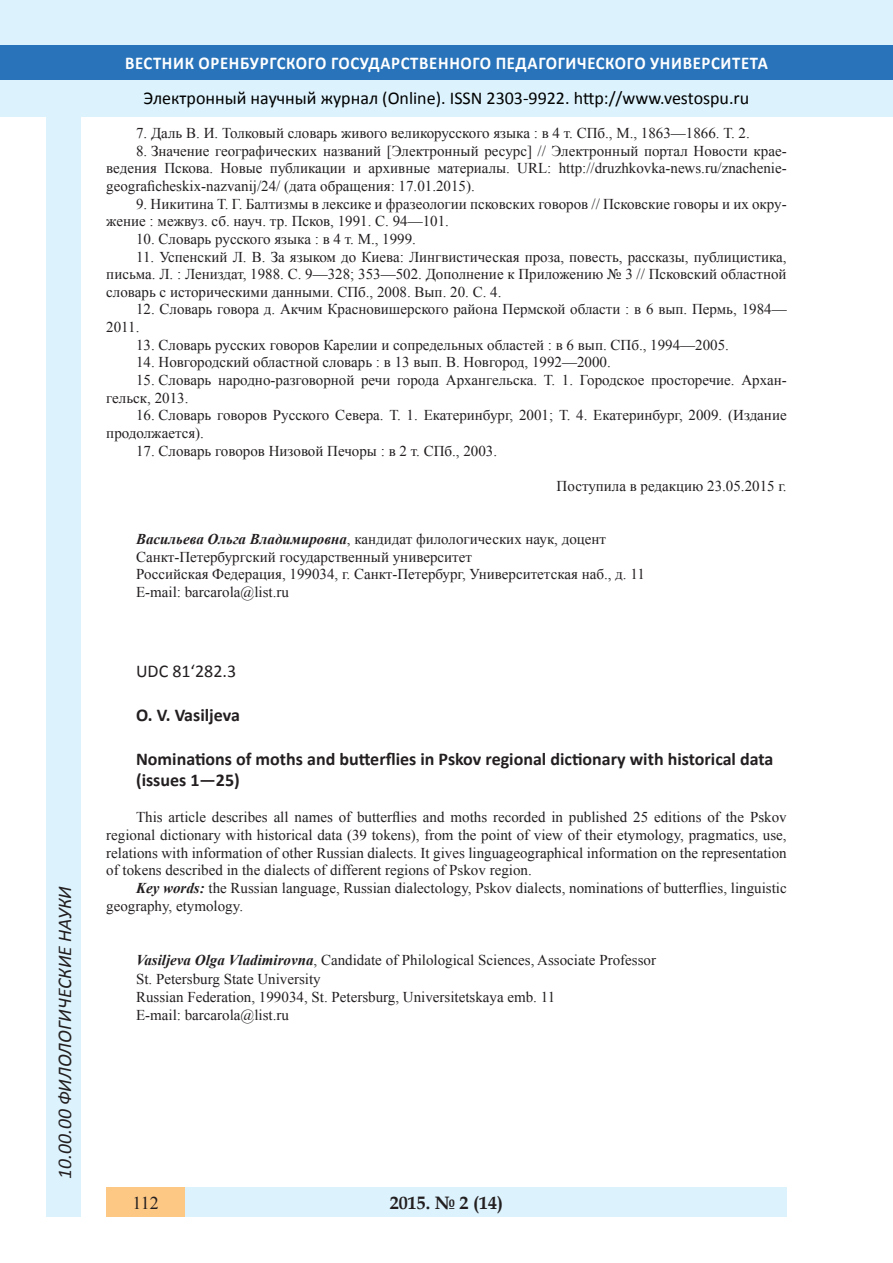
<style>
.page{position:relative;width:893px;height:1263px;background:#fff}
.page>*{position:absolute;margin:0;border:0;box-sizing:border-box;transform-origin:0 0}
.t1{font:italic 19.5px "Calibri";color:#231f20}
.Заголовок_2{font:700 18px/21.9px "Calibri";color:#231f20}
.t2{font:18px "Calibri";color:#000}
.t3{font:700 18px "Calibri";letter-spacing:.04em;color:#fff;scale:.93 1}
.t4{font:700 18px "Book Antiqua";color:#231f20}
.Заголовок_2-2{font:18px "Calibri";color:#231f20}
.t5{font:18px "Times New Roman";color:#231f20}
.литература{font:15px/17.7px "Times New Roman";color:#231f20}
.s1{font-weight:700;font-style:italic}
</style>
<div class="page">
<div style="left:0;top:0;width:893px;height:116px;background:#dcf2fc"></div>
<div style="left:0;top:45px;width:893px;height:34px;background:#2873ba"></div>
<div style="left:106px;top:1188px;width:681px;height:29px;background:#dcf2fc"></div>
<div style="left:106px;top:1188px;width:79px;height:29px;background:#fdc784"></div>
<div style="left:47px;top:116px;width:34px;height:1101px;background:#dcf2fc"></div>
<h1 class="t1" style="left:51px;top:1179px;width:294px;rotate:-90deg">10.00.00 ФИЛОЛОГИЧЕСКИЕ НАУКИ</h1>
<h1 class="t1" style="left:51px;top:1105px;width:206px;rotate:-90deg">БИОЛОГИЧЕСКИЕ НАУКИ</h1>
<h1 class="t1" style="left:51px;top:1179px;width:21px;rotate:-90deg">03</h1>
<p class="t3" style="left:125px;top:50px;width:693px">ВЕСТНИК ОРЕНБУРГСКОГО ГОСУДАРСТВЕННОГО ПЕДАГОГИЧЕСКОГО УНИВЕРСИТЕТА</p>
<p class="t2" style="left:144px;top:85px;width:607px">Электронный научный журнал (Online). ISSN 2303-9922. http://www.vestospu.ru</p>
<p class="t2" style="left:583px;top:85px;width:13px">t</p>
<p class="литература" style="left:136px;top:124px;width:615px">7. Даль В. И. Толковый словарь живого великорусского языка : в 4 т. СПб., М., 1863—1866. Т. 2.</p>
<p class="литература" style="left:106px;top:141px;width:682px;text-align:justify;text-indent:30px">8. Значение географических названий [Электронный ресурс] // Электронный портал Новости крае&shy;ведения Пскова. Новые публикации и архивные материалы. URL: http://druzhkovka-news.ru/znachenie&shy;geograficheskix-nazvanij/24/ (дата обращения: 17.01.2015).</p>
<p class="литература" style="left:106px;top:194px;width:682px;text-indent:30px">9. Никитина Т. Г. Балтизмы в лексике и фразеологии псковских говоров // Псковские говоры и их окру&shy;жение : межвуз. сб. науч. тр. Псков, 1991. С. 94—101.</p>
<p class="литература" style="left:136px;top:230px;width:281px">10. Словарь русского языка : в 4 т. М., 1999.</p>
<p class="литература" style="left:106px;top:247px;width:682px;text-align:justify;text-indent:30px">11. Успенский Л. В. За языком до Киева: Лингвистическая проза, повесть, рассказы, публицистика, письма. Л. : Лениздат, 1988. С. 9—328; 353—502. Дополнение к Приложению № 3 // Псковский областной словарь с историческими данными. СПб., 2008. Вып. 20. С. 4.</p>
<p class="литература" style="left:106px;top:300px;width:682px;text-indent:30px">12. Словарь говора д. Акчим Красновишерского района Пермской области : в 6 вып. Пермь, 1984—<br>2011.</p>
<p class="литература" style="left:136px;top:335px;width:594px">13. Словарь русских говоров Карелии и сопредельных областей : в 6 вып. СПб., 1994—2005.</p>
<p class="литература" style="left:136px;top:353px;width:476px">14. Новгородский областной словарь : в 13 вып. В. Новгород, 1992—2000.</p>
<p class="литература" style="left:106px;top:371px;width:682px;text-indent:30px">15. Словарь народно-разговорной речи города Архангельска. Т. 1. Городское просторечие. Архан&shy;гельск, 2013.</p>
<p class="литература" style="left:106px;top:406px;width:682px;text-indent:30px">16. Словарь говоров Русского Севера. Т. 1. Екатеринбург, 2001; Т. 4. Екатеринбург, 2009. (Издание продолжается).</p>
<p class="литература" style="left:136px;top:441px;width:363px">17. Словарь говоров Низовой Печоры : в 2 т. СПб., 2003.</p>
<p class="литература" style="left:557px;top:477px;width:232px">Поступила в редакцию 23.05.2015 г.</p>
<p class="литература" style="left:136px;top:530px;width:472px"><span class="s1">Васильева Ольга Владимировна</span>, кандидат филологических наук, доцент</p>
<p class="литература" style="left:136px;top:547px;width:337px">Санкт-Петербургский государственный университет</p>
<p class="литература" style="left:136px;top:565px;width:510px">Российская Федерация, 199034, г. Санкт-Петербург, Университетская наб., д. 11</p>
<p class="литература" style="left:136px;top:583px;width:154px">E-mail: barcarola@list.ru</p>
<p class="Заголовок_2-2" style="left:136px;top:659px;width:102px">UDC 81‘282.3</p>
<p class="Заголовок_2" style="left:136px;top:703px;width:105px">O. V. Vasiljeva</p>
<p class="Заголовок_2" style="left:136px;top:747px;width:639px">Nominations of moths and butterflies in Pskov regional dictionary with historical data (issues 1—25)</p>
<p class="литература" style="left:106px;top:808px;width:682px;text-align:justify;text-indent:30px">This article describes all names of butterflies and moths recorded in published 25 editions of the Pskov regional dictionary with historical data (39 tokens), from the point of view of their etymology, pragmatics, use, relations with information of other Russian dialects. It gives linguageographical information on the representation of tokens described in the dialects of different regions of Pskov region.</p>
<p class="литература" style="left:106px;top:878px;width:682px;text-indent:30px"><span class="s1">Key words:</span> the Russian language, Russian dialectology, Pskov dialects, nominations of butterflies, linguistic geography, etymology.</p>
<p class="литература" style="left:136px;top:951px;width:521px"><span class="s1">Vasiljeva Olga Vladimirovna</span>, Candidate of Philological Sciences, Associate Professor</p>
<p class="литература" style="left:136px;top:969px;width:186px">St. Petersburg State University</p>
<p class="литература" style="left:136px;top:987px;width:421px">Russian Federation, 199034, St. Petersburg, Universitetskaya emb. 11</p>
<p class="литература" style="left:136px;top:1006px;width:154px">E-mail: barcarola@list.ru</p>
<p class="t5" style="left:133px;top:1190px;width:28px">112</p>
<p class="t4" style="left:390px;top:1190px;width:115px">2015. № 2 (14)</p>
</div>
